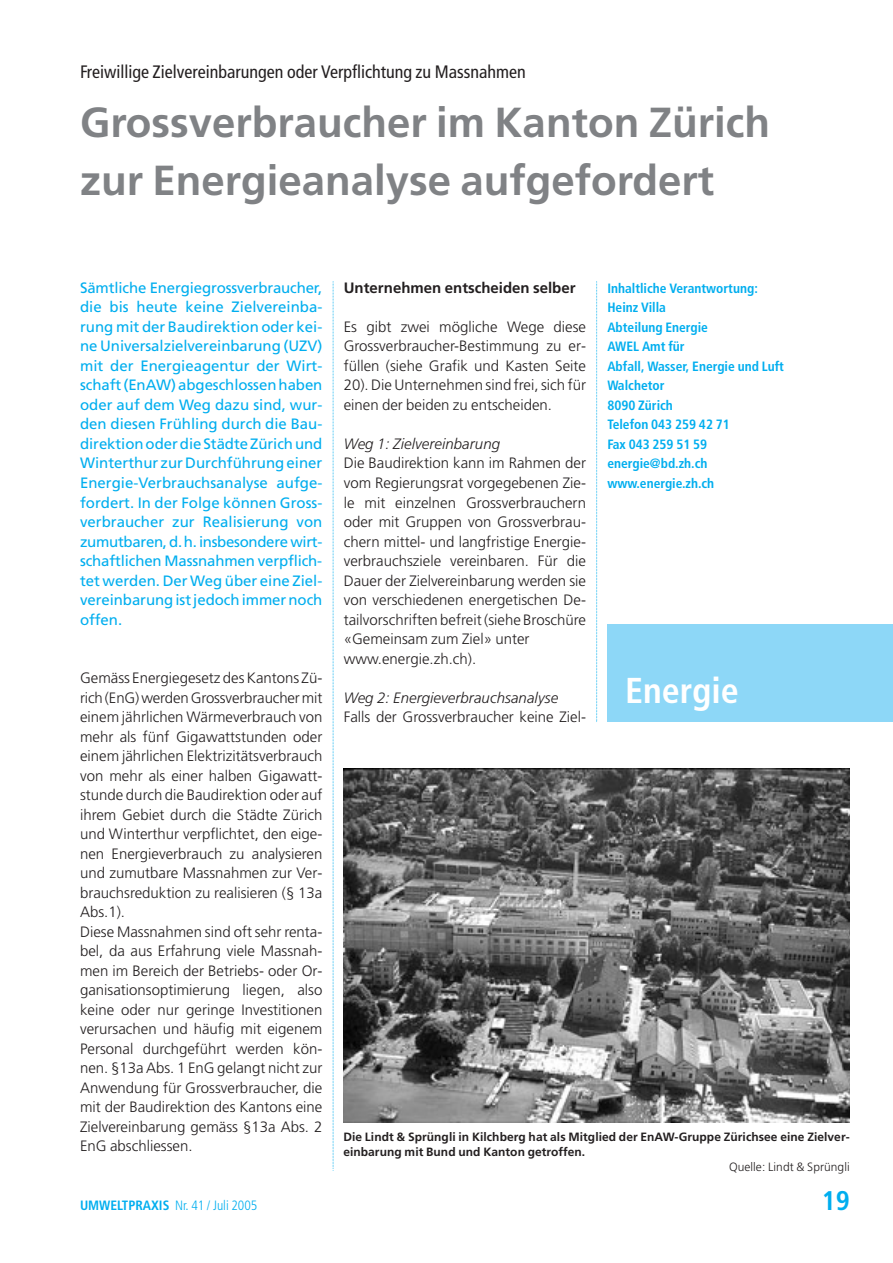
<style>
.page{position:relative;width:893px;height:1263px;background:#fff}
.page>*{position:absolute;margin:0;border:0;box-sizing:border-box;transform-origin:0 0}
.t1{font:700 42px/58.5px "Frutiger";color:#808285}
.t2{font:700 condensed 36px "Frutiger";color:#fff}
.t3{font:700 condensed 27px "Frutiger";color:#00aeef}
.t4{font:condensed 18px "Frutiger";color:#231f20}
.t5{font:300 15px/19.5px "Frutiger";color:#231f20}
.t6{font:15px/19.5px "Frutiger";letter-spacing:-.005em;color:#00aeef;text-align:justify}
.t7{font:italic 300 15px "Frutiger";letter-spacing:.005em;color:#231f20}
.t8{font:700 15px "Frutiger";color:#231f20}
.t9{font:700 condensed 13.5px/19.5px "Frutiger";color:#00aeef}
.t10{font:300 condensed 13.5px "Frutiger";color:#00aeef}
.t11{font:700 12px/15px "Frutiger";letter-spacing:.005em;color:#231f20}
.t12{font:300 12px "Frutiger";letter-spacing:.005em;color:#231f20}
.s1{font-weight:700}
</style>
<div class="page">
<svg style="left:332px;top:281px;width:561px;height:890px"></svg>
<p class="t4" style="left:80px;top:65px;width:447px">Freiwillige Zielvereinbarungen oder Verpflichtung zu Massnahmen</p>
<h1 class="t1" style="left:80px;top:96px;width:691px">Grossverbraucher im Kanton Zürich zur Energieanalyse aufgefordert</h1>
<p class="t6" style="left:80px;top:279px;width:244px">Sämtliche Energiegrossverbraucher, die bis heute keine Zielvereinba&shy;rung mit der Baudirektion oder kei&shy;ne Universalzielvereinbarung (UZV) mit der Energieagentur der Wirt&shy;schaft (EnAW) abgeschlossen haben oder auf dem Weg dazu sind, wur&shy;den diesen Frühling durch die Bau&shy;direktion oder die Städte Zürich und Winterthur zur Durchführung einer Energie-Verbrauchsanalyse aufge&shy;fordert. In der Folge können Gross&shy;verbraucher zur Realisierung von zumutbaren, d.h. insbesondere wirt&shy;schaftlichen Massnahmen verpflich&shy;tet werden. Der Weg über eine Ziel&shy;vereinbarung ist jedoch immer noch offen.</p>
<p class="t5" style="left:80px;top:669px;width:244px">Gemäss Energiegesetz des Kantons Zü&shy;rich (EnG) werden Grossverbraucher mit einem jährlichen Wärmeverbrauch von mehr als fünf Gigawattstunden oder einem jährlichen Elektrizitätsverbrauch von mehr als einer halben Gigawatt&shy;stunde durch die Baudirektion oder auf ihrem Gebiet durch die Städte Zürich und Winterthur verpflichtet, den eige&shy;nen Energieverbrauch zu analysieren und zumutbare Massnahmen zur Ver&shy;brauchsreduktion zu realisieren (§ 13a Abs.1).<br>Diese Massnahmen sind oft sehr renta&shy;bel, da aus Erfahrung viele Massnah&shy;men im Bereich der Betriebs- oder Or&shy;ganisationsoptimierung liegen, also keine oder nur geringe Investitionen verursachen und häufig mit eigenem Personal durchgeführt werden kön&shy;nen. §13a Abs. 1 EnG gelangt nicht zur Anwendung für Grossverbraucher, die mit der Baudirektion des Kantons eine Zielvereinbarung gemäss §13a Abs. 2<br>EnG abschliessen.</p>
<p class="t8" style="left:344px;top:282px;width:233px">Unternehmen entscheiden selber</p>
<p class="t5" style="left:344px;top:318px;width:244px;text-align:justify">Es gibt zwei mögliche Wege diese Grossverbraucher-Bestimmung zu er&shy;füllen (siehe Grafik und Kasten Seite 20). Die Unternehmen sind frei, sich für einen der beiden zu entscheiden.</p>
<p class="t7" style="left:344px;top:438px;width:158px">Weg 1: Zielvereinbarung</p>
<p class="t5" style="left:344px;top:455px;width:244px">Die Baudirektion kann im Rahmen der vom Regierungsrat vorgegebenen Zie&shy;le mit einzelnen Grossverbrauchern oder mit Gruppen von Grossverbrau&shy;chern mittel- und langfristige Energie&shy;verbrauchsziele vereinbaren. Für die Dauer der Zielvereinbarung werden sie von verschiedenen energetischen De&shy;tailvorschriften befreit (siehe Broschüre «Gemeinsam zum Ziel» unter www.energie.zh.ch).</p>
<p class="t7" style="left:344px;top:691px;width:216px">Weg 2: Energieverbrauchsanalyse</p>
<p class="t5" style="left:344px;top:708px;width:244px">Falls der Grossverbraucher keine Ziel-</p>
<p class="t9" style="left:607px;top:280px;width:178px">Inhaltliche Verantwortung:<br>Heinz Villa<br>Abteilung Energie<br>AWEL Amt für<br>Abfall, Wasser, Energie und Luft<br>Walchetor<br>8090 Zürich<br>Telefon 043 259 42 71<br>Fax 043 259 51 59 energie@bd.zh.ch www.energie.zh.ch</p>
<h2 class="t2" style="left:625px;top:675px;width:115px">Energie</h2>
<p class="t11" style="left:343px;top:1130px;width:508px">Die Lindt &amp; Sprüngli in Kilchberg hat als Mitglied der EnAW-Gruppe Zürichsee eine Zielver&shy;einbarung mit Bund und Kanton getroffen.</p>
<p class="t12" style="left:729px;top:1162px;width:122px">Quelle: Lindt &amp; Sprüngli</p>
<p class="t10" style="left:80px;top:1199px;width:179px"><span class="s1">UMWELTPRAXIS</span> Nr. 41 / Juli 2005</p>
<h3 class="t3" style="left:822px;top:1189px;width:30px">19</h3>
</div>
